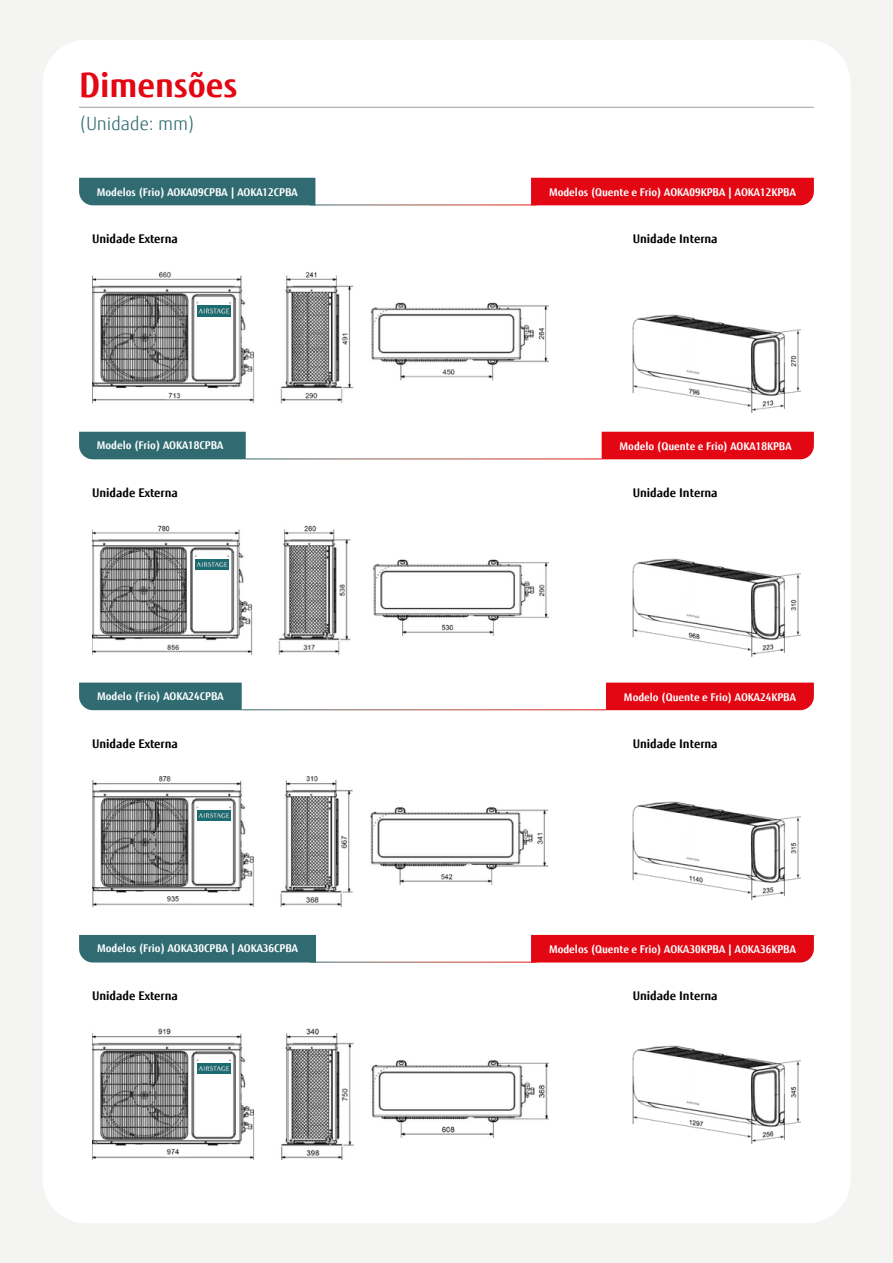
<style>
.page{position:relative;width:893px;height:1263px;background:#f4f4f3}
.page>*{position:absolute;margin:0;border:0;box-sizing:border-box;transform-origin:0 0}
.t1{font:700 33.45px "Fujitsu Sans";color:#e30613}
.t2{font:300 18.3px "Fujitsu Sans";color:#2f6b71}
.t3{font:700 12px "Fujitsu Sans";color:#000}
.t4{font:700 10.65px "Fujitsu Sans";color:#fff}
</style>
<div class="page">
<div style="left:43px;top:40px;width:807px;height:1183px;background:#fff;border-radius:44px"></div>
<hr style="left:79px;top:107px;width:735px;height:1px;background:#9d9d9c">
<div style="left:79px;top:178px;width:236px;height:27px;background:#2f6b71"></div>
<div style="left:531px;top:178px;width:283px;height:27px;background:#e30613"></div>
<div style="left:79px;top:432px;width:167px;height:27px;background:#2f6b71"></div>
<div style="left:602px;top:432px;width:212px;height:27px;background:#e30613"></div>
<div style="left:79px;top:683px;width:163px;height:27px;background:#2f6b71"></div>
<div style="left:606px;top:683px;width:208px;height:27px;background:#e30613"></div>
<div style="left:79px;top:935px;width:237px;height:27px;background:#2f6b71"></div>
<div style="left:531px;top:935px;width:283px;height:27px;background:#e30613"></div>
<img style="left:92px;top:525px;width:457px;height:129px">
<img style="left:195px;top:559px;width:34px;height:11px">
<img style="left:92px;top:776px;width:457px;height:130px">
<img style="left:197px;top:810px;width:33px;height:11px">
<img style="left:92px;top:1029px;width:457px;height:131px">
<img style="left:197px;top:1063px;width:33px;height:10px">
<img style="left:92px;top:272px;width:457px;height:131px">
<img style="left:197px;top:305px;width:34px;height:11px">
<img style="left:633px;top:315px;width:168px;height:98px">
<img style="left:633px;top:558px;width:168px;height:99px">
<img style="left:633px;top:801px;width:168px;height:98px">
<img style="left:633px;top:1045px;width:168px;height:98px">
<h1 class="t1" style="left:79px;top:64px;width:160px">Dimensões</h1>
<h2 class="t2" style="left:79px;top:112px;width:118px">(Unidade: mm)</h2>
<p class="t4" style="left:97px;top:185px;width:203px">Modelos (Frio) AOKA09CPBA | AOKA12CPBA</p>
<p class="t4" style="left:549px;top:185px;width:248px">Modelos (Quente e Frio) AOKA09KPBA | AOKA12KPBA</p>
<p class="t3" style="left:92px;top:231px;width:87px">Unidade Externa</p>
<p class="t3" style="left:633px;top:231px;width:86px">Unidade Interna</p>
<p class="t4" style="left:97px;top:439px;width:128px">Modelo (Frio) AOKA18CPBA</p>
<p class="t4" style="left:620px;top:439px;width:173px">Modelo (Quente e Frio) AOKA18KPBA</p>
<p class="t3" style="left:92px;top:485px;width:87px">Unidade Externa</p>
<p class="t3" style="left:633px;top:485px;width:86px">Unidade Interna</p>
<p class="t4" style="left:97px;top:689px;width:128px">Modelo (Frio) AOKA24CPBA</p>
<p class="t4" style="left:624px;top:690px;width:173px">Modelo (Quente e Frio) AOKA24KPBA</p>
<p class="t3" style="left:92px;top:736px;width:87px">Unidade Externa</p>
<p class="t3" style="left:633px;top:736px;width:86px">Unidade Interna</p>
<p class="t4" style="left:97px;top:942px;width:203px">Modelos (Frio) AOKA30CPBA | AOKA36CPBA</p>
<p class="t4" style="left:549px;top:942px;width:248px">Modelos (Quente e Frio) AOKA30KPBA | AOKA36KPBA</p>
<p class="t3" style="left:92px;top:988px;width:87px">Unidade Externa</p>
<p class="t3" style="left:633px;top:988px;width:86px">Unidade Interna</p>
</div>
